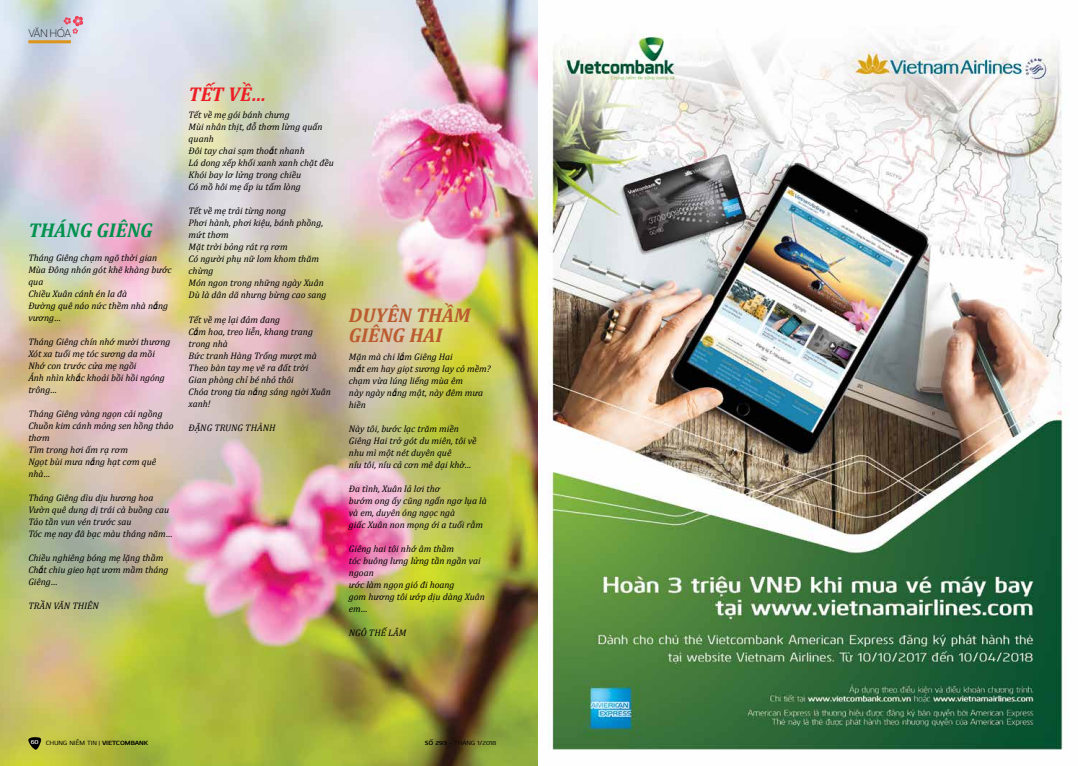
<style>
.page{position:relative;width:1078px;height:766px;background:#fff}
.page>*{position:absolute;margin:0;border:0;box-sizing:border-box;transform-origin:0 0}
.t1{font:italic 700 20px/20px "Cambria";color:#bb5c30}
.t2{font:italic 700 20px "Cambria";color:#00914d}
.t3{font:italic 700 20px "Cambria";color:#ed1d24}
.t4{font:100 11px "SFUI Display";letter-spacing:-.015em;color:#000}
.t5{font:italic 9.5px/12px "Cambria";color:#000}
.t6{font:500 6px "Kuro";letter-spacing:-.02em;color:#000}
.s1{font-weight:600;color:#fff}
.s2{font-weight:700}
</style>
<div class="page">
<img style="left:0;top:0;width:1065px;height:765px">
<hr style="left:28px;top:40px;width:43px;height:3px;background:#dd941b">
<svg style="left:63px;top:16px;width:20px;height:18px"></svg>
<svg style="left:28px;top:737px;width:13px;height:12px"></svg>
<p class="t4" style="left:28px;top:25px;width:44px">VĂN HÓA</p>
<h1 class="t2" style="left:28px;top:216px;width:126px">THÁNG GIÊNG</h1>
<p class="t5" style="left:28px;top:251px;width:145px">Tháng Giêng chạm ngõ thời gian<br>Mùa Đông nhón gót khẽ khàng bước qua<br>Chiều Xuân cánh én la đà<br>Đường quê náo nức thềm nhà nắng vương…</p>
<p class="t5" style="left:28px;top:335px;width:143px">Tháng Giêng chín nhớ mười thương<br>Xót xa tuổi mẹ tóc sương da mồi<br>Nhớ con trước cửa mẹ ngồi<br>Ánh nhìn khắc khoải bồi hồi ngóng trông…</p>
<p class="t5" style="left:28px;top:407px;width:147px">Tháng Giêng vàng ngọn cải ngồng<br>Chuồn kim cánh mỏng sen hồng thảo thơm<br>Tìm trong hơi ấm rạ rơm<br>Ngọt bùi mưa nắng hạt cơm quê nhà…</p>
<p class="t5" style="left:28px;top:491px;width:146px">Tháng Giêng dìu dịu hương hoa<br>Vườn quê dung dị trái cà buồng cau<br>Tảo tần vun vén trước sau<br>Tóc mẹ nay đã bạc màu tháng năm…</p>
<p class="t5" style="left:28px;top:551px;width:142px">Chiều nghiêng bóng mẹ lặng thầm<br>Chắt chiu gieo hạt ươm mầm tháng<br>Giêng…</p>
<p class="t5" style="left:28px;top:599px;width:72px">TRẦN VĂN THIÊN</p>
<h1 class="t3" style="left:189px;top:80px;width:79px">TẾT VỀ…</h1>
<p class="t5" style="left:189px;top:109px;width:147px">Tết về mẹ gói bánh chưng<br>Mùi nhân thịt, đỗ thơm lừng quẩn quanh<br>Đôi tay chai sạm thoắt nhanh<br>Lá dong xếp khối xanh xanh chặt đều<br>Khói bay lơ lửng trong chiều<br>Có mồ hôi mẹ ấp iu tấm lòng</p>
<p class="t5" style="left:189px;top:205px;width:139px">Tết về mẹ trải từng nong<br>Phơi hành, phơi kiệu, bánh phồng, mứt thơm<br>Mặt trời bỏng rát rạ rơm<br>Có người phụ nữ lom khom thăm chừng<br>Món ngon trong những ngày Xuân<br>Dù là dân dã nhưng bừng cao sang</p>
<p class="t5" style="left:189px;top:313px;width:144px">Tết về mẹ lại đảm đang<br>Cắm hoa, treo liễn, khang trang trong nhà<br>Bức tranh Hàng Trống mượt mà<br>Theo bàn tay mẹ vẽ ra đất trời<br>Gian phòng chỉ bé nhỏ thôi<br>Chóa trong tia nắng sáng ngời Xuân xanh!</p>
<p class="t5" style="left:189px;top:421px;width:88px">ĐẶNG TRUNG THÀNH</p>
<h1 class="t1" style="left:349px;top:304px;width:123px">DUYÊN THẦM<br>GIÊNG HAI</h1>
<p class="t5" style="left:349px;top:350px;width:143px">Mặn mà chi lắm Giêng Hai<br>mắt em hay giọt sương lay cỏ mềm? chạm vừa lúng liếng mùa êm<br>này ngày nắng mật, này đêm mưa hiền</p>
<p class="t5" style="left:349px;top:422px;width:129px">Này tôi, bước lạc trăm miền<br>Giêng Hai trở gót du miên, tôi về nhu mì một nét duyên quê<br>níu tôi, níu cả cơn mê dại khờ…</p>
<p class="t5" style="left:349px;top:482px;width:139px">Đa tình, Xuân lả lơi thơ<br>bướm ong ấy cũng ngẩn ngơ lụa là và em, duyên óng ngọc ngà<br>giấc Xuân non mọng ới a tuổi rằm</p>
<p class="t5" style="left:349px;top:542px;width:137px">Giêng hai tôi nhớ âm thầm<br>tóc buông lưng lửng tần ngần vai ngoan<br>ước làm ngọn gió đi hoang<br>gom hương tôi ướp dịu dàng Xuân em…</p>
<p class="t5" style="left:349px;top:626px;width:59px">NGÔ THẾ LÂM</p>
<p class="t6" style="left:31px;top:738px;width:119px"><span class="s1">60</span> CHUNG NIỀM TIN | <span class="s2">VIETCOMBANK</span></p>
<p class="t6" style="left:425px;top:738px;width:73px"><span class="s2">SỐ 293</span> - THÁNG 1/2018</p>
</div>
